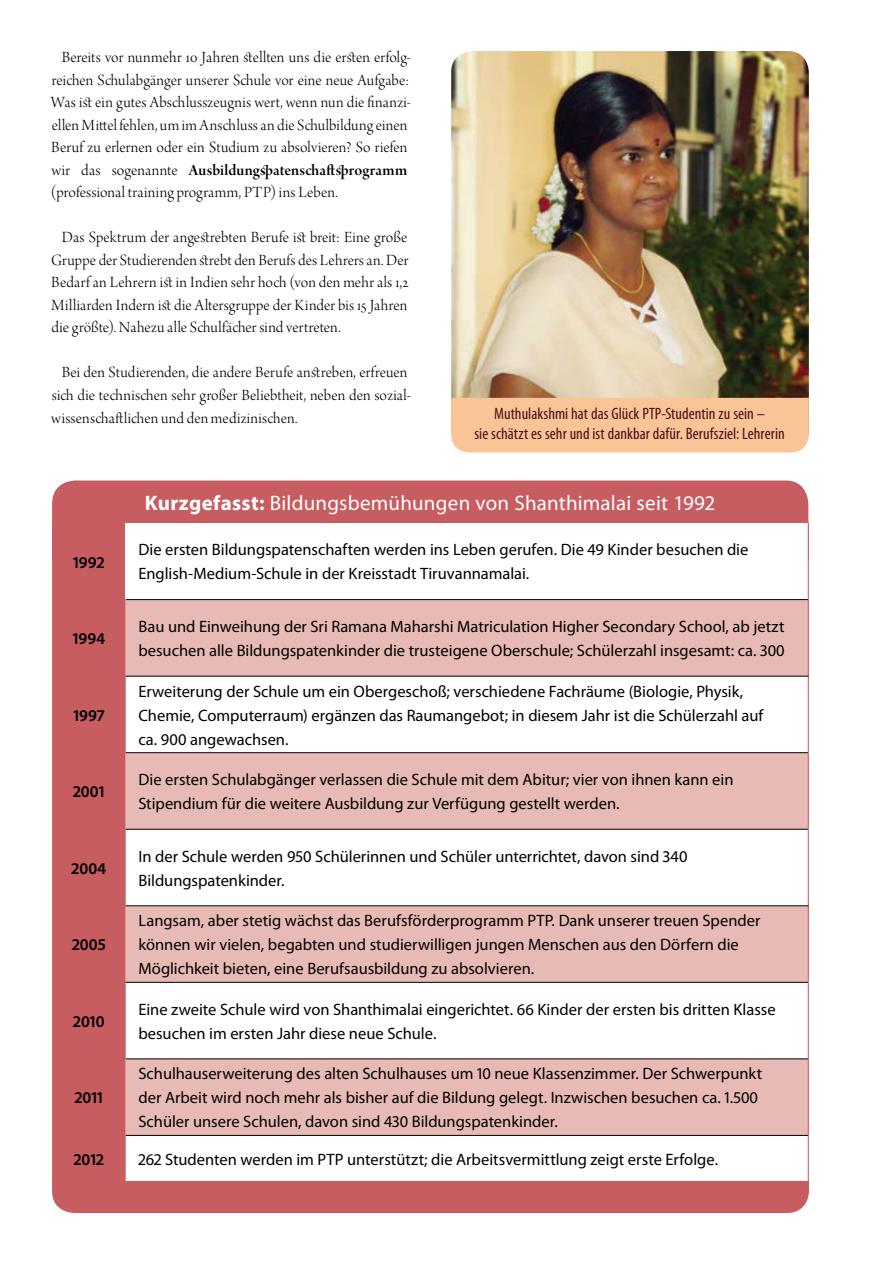
<style>
.page{position:relative;width:893px;height:1263px;background:#fff}
.page>*{position:absolute;margin:0;border:0;box-sizing:border-box;transform-origin:0 0}
.t1{font:21px "Myriad Pro";letter-spacing:.01em;color:#fff}
.t2{font:16.5px/24px "Myriad Pro";color:#000}
.t3{font:16.5px/22.5px "Arno Pro Light Display";letter-spacing:.005em;color:#000}
.t4{font:condensed 16.5px/19.8px "Myriad Pro";color:#4f0e19;text-align:center}
.t5{font:16.5px "Arno Pro Smbd Display";letter-spacing:.01em;color:#000}
.t6{font:600 16.5px "Myriad Pro";color:#000}
.s1{font-family:"Arno Pro Light Display"}
.s2{font-weight:700}
</style>
<div class="page">
<img style="left:451px;top:51px;width:358px;height:347px">
<div style="left:451px;top:398px;width:358px;height:54px;background:#f9c496"></div>
<div style="left:52px;top:480px;width:756px;height:43px;background:#c75d60"></div>
<div style="left:52px;top:523px;width:74px;height:657px;background:#c75d60"></div>
<svg style="left:126px;top:600px;width:682px;height:535px;fill:#e8bab5"></svg>
<hr style="left:808px;top:523px;width:1px;height:77px;background:#c45157">
<hr style="left:808px;top:600px;width:1px;height:76px;background:#c45157">
<hr style="left:808px;top:906px;width:1px;height:76px;background:#c45157">
<hr style="left:808px;top:982px;width:1px;height:77px;background:#c45157">
<hr style="left:808px;top:1059px;width:1px;height:76px;background:#c45157">
<hr style="left:808px;top:1135px;width:1px;height:47px;background:#c45157">
<hr style="left:808px;top:676px;width:1px;height:77px;background:#c45157">
<hr style="left:808px;top:753px;width:1px;height:76px;background:#c45157">
<hr style="left:808px;top:829px;width:1px;height:76px;background:#c45157">
<hr style="left:126px;top:599px;width:682px;height:1px;background:#000">
<hr style="left:126px;top:1058px;width:682px;height:1px;background:#000">
<hr style="left:126px;top:676px;width:683px;height:1px;background:#000">
<hr style="left:126px;top:752px;width:682px;height:1px;background:#000">
<hr style="left:126px;top:829px;width:682px;height:1px;background:#000">
<hr style="left:126px;top:905px;width:683px;height:1px;background:#000">
<hr style="left:126px;top:982px;width:682px;height:1px;background:#000">
<hr style="left:126px;top:1135px;width:682px;height:1px;background:#000">
<div style="left:52px;top:1180px;width:757px;height:33px;background:#c75d60"></div>
<p class="t3" style="left:51px;top:47px;width:362px;text-indent:11px">Bereits vor nunmehr 10 Jahren stellten uns die ersten erfolg&shy;reichen Schulabgänger unserer Schule vor eine neue Aufgabe:<br>Was ist ein gutes Abschlusszeugnis wert, wenn nun die finanzi&shy;ellen Mittel fehlen, um im Anschluss an die Schulbildung einen Beruf zu erlernen oder ein Studium zu absolvieren? So riefen</p>
<p class="t5" style="left:51px;top:161px;width:357px"><span class="s1">wir das sogenannte</span> Ausbildungspatenschaftsprogramm</p>
<p class="t3" style="left:51px;top:182px;width:289px">(professional training programm, PTP) ins Leben.</p>
<p class="t3" style="left:51px;top:227px;width:359px;text-align:justify;text-indent:11px">Das Spektrum der angestrebten Berufe ist breit: Eine große Gruppe der Studierenden strebt den Berufs des Lehrers an. Der Bedarf an Lehrern ist in Indien sehr hoch (von den mehr als 1,2<br>Milliarden Indern ist die Altersgruppe der Kinder bis 15 Jahren die größte). Nahezu alle Schulfächer sind vertreten.</p>
<p class="t3" style="left:51px;top:362px;width:361px;text-indent:10px">Bei den Studierenden, die andere Berufe anstreben, erfreuen sich die technischen sehr großer Beliebtheit, neben den sozial&shy;wissenschaftlichen und den medizinischen.</p>
<p class="t4" style="left:474px;top:404px;width:312px">Muthulakshmi hat das Glück PTP-Studentin zu sein –<br>sie schätzt es sehr und ist dankbar dafür. Berufsziel: Lehrerin</p>
<p class="t6" style="left:73px;top:551px;width:33px">1992</p>
<p class="t6" style="left:73px;top:628px;width:34px">1994</p>
<p class="t6" style="left:73px;top:704px;width:32px">1997</p>
<p class="t6" style="left:73px;top:781px;width:33px">2001</p>
<p class="t6" style="left:72px;top:858px;width:36px">2004</p>
<p class="t6" style="left:72px;top:934px;width:35px">2005</p>
<p class="t6" style="left:73px;top:1011px;width:33px">2010</p>
<p class="t6" style="left:75px;top:1087px;width:30px">2011</p>
<p class="t1" style="left:145px;top:490px;width:572px"><span class="s2">Kurzgefasst:</span> Bildungsbemühungen von Shanthimalai seit 1992</p>
<p class="t2" style="left:138px;top:538px;width:611px">Die ersten Bildungspatenschaften werden ins Leben gerufen. Die 49 Kinder besuchen die<br>English-Medium-Schule in der Kreisstadt Tiruvannamalai.</p>
<p class="t2" style="left:138px;top:614px;width:648px">Bau und Einweihung der Sri Ramana Maharshi Matriculation Higher Secondary School, ab jetzt besuchen alle Bildungspatenkinder die trusteigene Oberschule; Schülerzahl insgesamt: ca. 300</p>
<p class="t2" style="left:138px;top:679px;width:626px">Erweiterung der Schule um ein Obergeschoß; verschiedene Fachräume (Biologie, Physik,<br>Chemie, Computerraum) ergänzen das Raumangebot; in diesem Jahr ist die Schülerzahl auf ca. 900 angewachsen.</p>
<p class="t2" style="left:138px;top:767px;width:596px">Die ersten Schulabgänger verlassen die Schule mit dem Abitur; vier von ihnen kann ein<br>Stipendium für die weitere Ausbildung zur Verfügung gestellt werden.</p>
<p class="t2" style="left:138px;top:844px;width:551px">In der Schule werden 950 Schülerinnen und Schüler unterrichtet, davon sind 340<br>Bildungspatenkinder.</p>
<p class="t2" style="left:138px;top:908px;width:624px">Langsam, aber stetig wächst das Berufsförderprogramm PTP. Dank unserer treuen Spender können wir vielen, begabten und studierwilligen jungen Menschen aus den Dörfern die<br>Möglichkeit bieten, eine Berufsausbildung zu absolvieren.</p>
<p class="t2" style="left:138px;top:997px;width:639px">Eine zweite Schule wird von Shanthimalai eingerichtet. 66 Kinder der ersten bis dritten Klasse besuchen im ersten Jahr diese neue Schule.</p>
<p class="t2" style="left:138px;top:1061px;width:625px">Schulhauserweiterung des alten Schulhauses um 10 neue Klassenzimmer. Der Schwerpunkt der Arbeit wird noch mehr als bisher auf die Bildung gelegt. Inzwischen besuchen ca. 1.500<br>Schüler unsere Schulen, davon sind 430 Bildungspatenkinder.</p>
<p class="t6" style="left:74px;top:1149px;width:32px">2012</p>
<p class="t2" style="left:138px;top:1147px;width:581px">262 Studenten werden im PTP unterstützt; die Arbeitsvermittlung zeigt erste Erfolge.</p>
</div>
